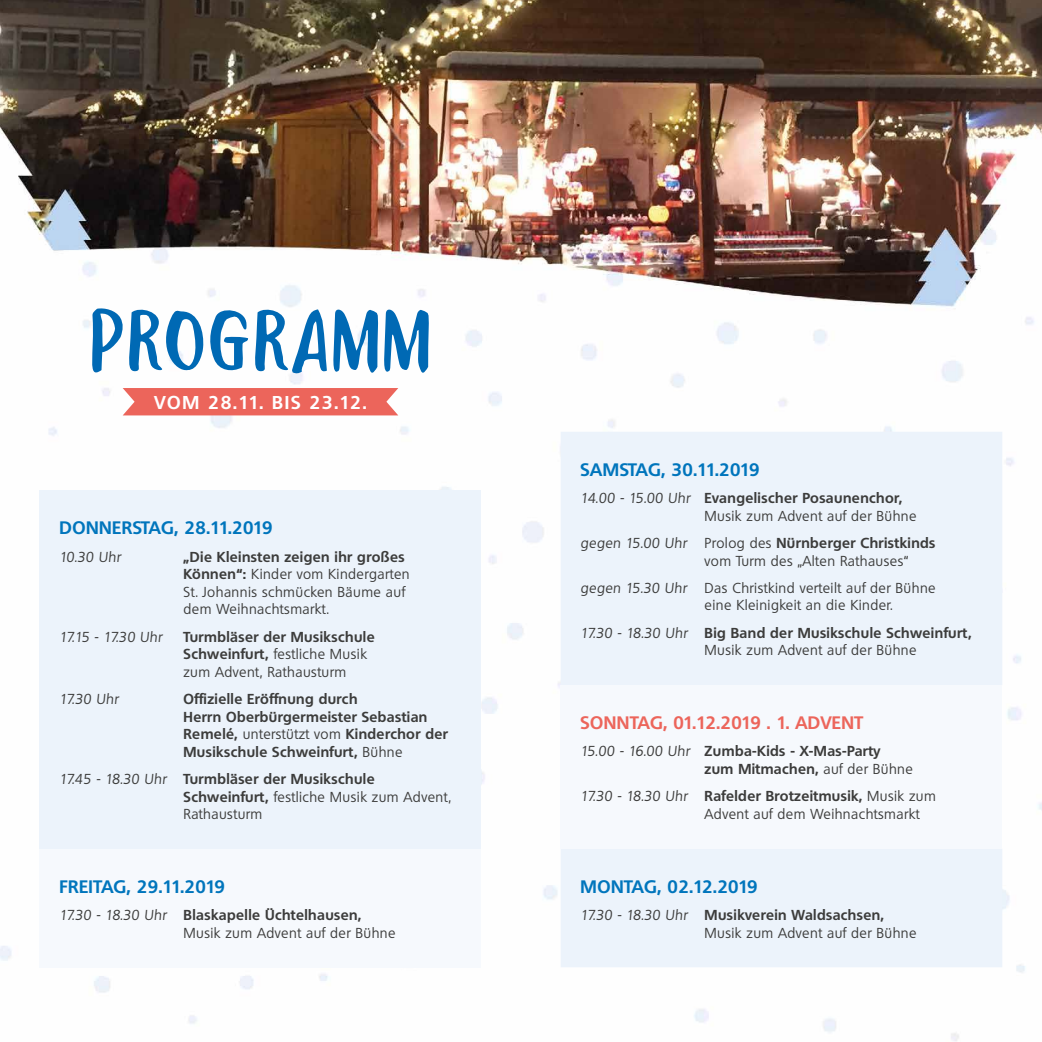
<style>
.page{position:relative;width:1042px;height:1042px;background:#fff}
.page>*{position:absolute;margin:0;border:0;box-sizing:border-box;transform-origin:0 0}
.t1{font:700 76.65px "lovile Type";letter-spacing:.085em;color:#0069b4}
.t2{font:700 18.03px "Quebec";letter-spacing:.1em;color:#fff}
.t3{font:700 17.5px "Quebec";letter-spacing:.03em;color:#0075bc}
.t4{font:700 17.5px "Quebec";letter-spacing:.03em;color:#ec655b}
.t5{font:700 17.5px "Quebec";letter-spacing:.01em;color:#0075bc}
.t6{font:700 14px/17.5px "Quebec";letter-spacing:.03em;color:#3c3c3b}
.t7{font:14px/17.5px "Quebec";letter-spacing:.03em;color:#3c3c3b}
.t8{font:italic 14px "Quebec";letter-spacing:.03em;color:#3c3c3b}
.t9{font:italic 14px "Quebec";letter-spacing:-.035em;color:#3c3c3b}
.s1{font-weight:700}
.s2{font-weight:400}
.s3{font-weight:400;font-style:italic}
.s4{font-style:italic}
</style>
<div class="page">
<img style="left:0;top:0;width:1042px;height:1041px">
<div style="left:40px;top:490px;width:441px;height:359px;background:#ecf3fb"></div>
<div style="left:40px;top:849px;width:441px;height:118px;background:#f6f9fd"></div>
<div style="left:123px;top:388px;width:275px;height:27px;background:#ec655b"></div>
<div style="left:561px;top:432px;width:441px;height:535px;background:#ecf3fb"></div>
<div style="left:561px;top:685px;width:441px;height:163px;background:#f6f9fd"></div>
<h1 class="t1" style="left:92px;top:286px;width:338px">Programm</h1>
<p class="t2" style="left:154px;top:391px;width:214px">VOM 28.11. BIS 23.12.</p>
<p class="t3" style="left:60px;top:516px;width:214px">DONNERSTAG, 28.11.2019</p>
<p class="t8" style="left:60px;top:548px;width:63px">10.30 Uhr</p>
<p class="t7" style="left:184px;top:548px;width:228px"><span class="s1">„Die Kleinsten zeigen ihr großes<br>Können“:</span> Kinder vom Kindergarten<br>St. Johannis schmücken Bäume auf dem Weihnachtsmarkt.</p>
<p class="t9" style="left:60px;top:628px;width:104px">17.15 - 17.30 Uhr</p>
<p class="t6" style="left:184px;top:627px;width:193px">Turmbläser der Musikschule<br>Schweinfurt, <span class="s2">festliche Musik zum Advent, Rathausturm</span></p>
<p class="t8" style="left:60px;top:690px;width:60px">17.30 Uhr</p>
<p class="t6" style="left:184px;top:690px;width:266px">Offizielle Eröffnung durch<br>Herrn Oberbürgermeister Sebastian Remelé, <span class="s2">unterstützt vom</span> Kinderchor der Musikschule Schweinfurt, <span class="s2">Bühne</span></p>
<p class="t6" style="left:184px;top:770px;width:269px;text-indent:-124px"><span class="s3">17.45 - 18.30 Uhr</span> Turmbläser der Musikschule<br>Schweinfurt, <span class="s2">festliche Musik zum Advent,<br>Rathausturm</span></p>
<p class="t3" style="left:60px;top:875px;width:167px">FREITAG, 29.11.2019</p>
<p class="t7" style="left:184px;top:906px;width:213px;text-indent:-124px"><span class="s4">17.30 - 18.30 Uhr</span> <span class="s1">Blaskapelle Üchtelhausen,<br></span>Musik zum Advent auf der Bühne</p>
<p class="t5" style="left:580px;top:458px;width:180px">SAMSTAG, 30.11.2019</p>
<p class="t6" style="left:704px;top:489px;width:213px;text-indent:-124px"><span class="s3">14.00 - 15.00 Uhr</span> Evangelischer Posaunenchor,<br><span class="s2">Musik zum Advent auf der Bühne</span></p>
<p class="t8" style="left:580px;top:534px;width:108px">gegen 15.00 Uhr</p>
<p class="t7" style="left:704px;top:534px;width:232px">Prolog des <span class="s1">Nürnberger Christkinds </span>vom Turm des „Alten Rathauses“</p>
<p class="t8" style="left:580px;top:579px;width:108px">gegen 15.30 Uhr</p>
<p class="t7" style="left:704px;top:579px;width:233px">Das Christkind verteilt auf der Bühne eine Kleinigkeit an die Kinder.</p>
<p class="t6" style="left:704px;top:624px;width:269px;text-indent:-124px"><span class="s3">17.30 - 18.30 Uhr</span> Big Band der Musikschule Schweinfurt,<br><span class="s2">Musik zum Advent auf der Bühne</span></p>
<p class="t4" style="left:580px;top:711px;width:284px">SONNTAG, 01.12.2019 . 1. ADVENT</p>
<p class="t6" style="left:704px;top:742px;width:210px;text-indent:-124px"><span class="s3">15.00 - 16.00 Uhr</span> Zumba-Kids - X-Mas-Party<br>zum Mitmachen, <span class="s2">auf der Bühne</span></p>
<p class="t7" style="left:704px;top:787px;width:233px;text-indent:-124px"><span class="s4">17.30 - 18.30 Uhr</span> <span class="s1">Rafelder Brotzeitmusik,</span> Musik zum<br>Advent auf dem Weihnachtsmarkt</p>
<p class="t3" style="left:580px;top:875px;width:179px">MONTAG, 02.12.2019</p>
<p class="t7" style="left:704px;top:906px;width:213px;text-indent:-124px"><span class="s4">17.30 - 18.30 Uhr</span> <span class="s1">Musikverein Waldsachsen,<br></span>Musik zum Advent auf der Bühne</p>
</div>
